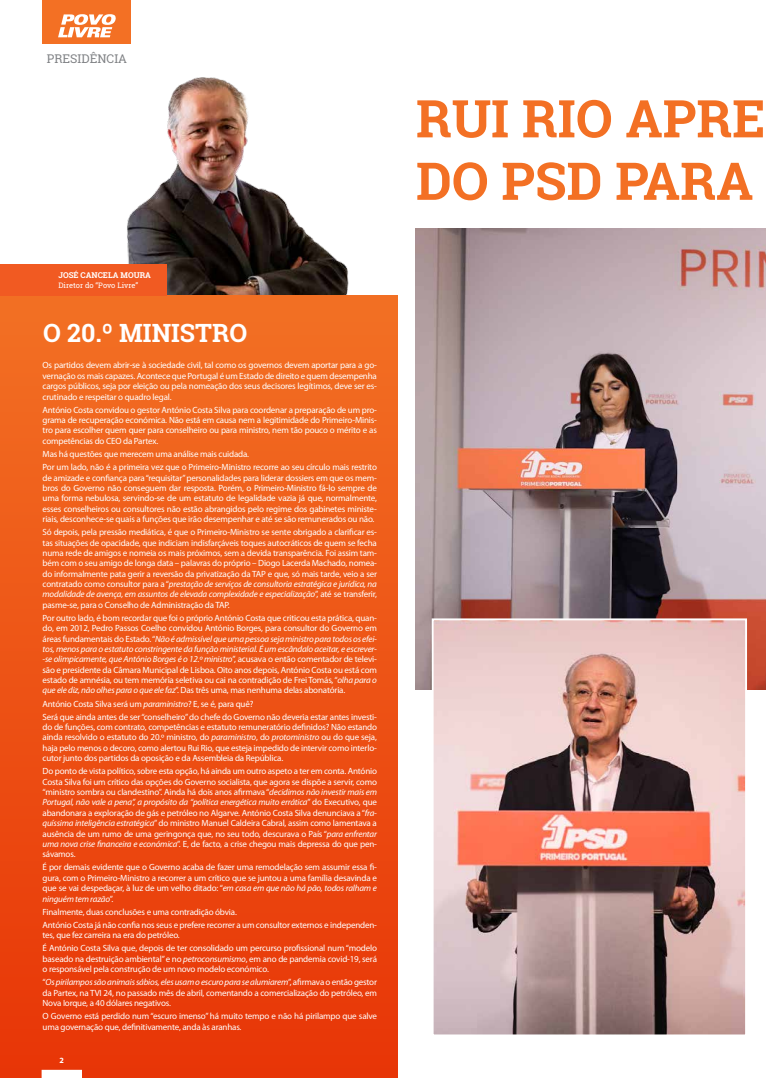
<style>
.page{position:relative;width:766px;height:1078px;background:#fff}
.page>*{position:absolute;margin:0;border:0;box-sizing:border-box;transform-origin:0 0}
.t1{font:700 52px/62.4px "Roboto Slab";color:#f37024}
.t2{font:700 25.1px "Roboto Slab";color:#fff}
.t3{font:12px "Roboto Slab";color:#808285}
.t4{font:9px/10.4px "Myriad Pro";letter-spacing:-.02em;color:#fff;text-align:justify}
.t5{font:700 8px "Roboto Slab";color:#fff}
.t6{font:700 8px "Myriad Pro";color:#fff}
.t7{font:7.5px "Roboto Slab";color:#fff}
.s1{font-style:italic}
</style>
<div class="page">
<img style="left:416px;top:228px;width:349px;height:461px">
<img style="left:101px;top:77px;width:253px;height:219px">
<div style="left:0;top:296px;width:397px;height:781px;background:linear-gradient(to bottom,#f37024,#e73507)"></div>
<div style="left:42px;top:1069px;width:39px;height:8px;background:#fff"></div>
<div style="left:42px;top:1069px;width:40px;height:8px;border:1px solid #fff"></div>
<div style="left:43px;top:0;width:88px;height:44px;background:#f37024"></div>
<svg style="left:58px;top:14px;width:58px;height:23px"></svg>
<div style="left:0;top:265px;width:166px;height:31px;background:#f15a22"></div>
<img style="left:434px;top:621px;width:309px;height:412px">
<div style="left:431px;top:618px;width:315px;height:418px;border:2px solid #fff"></div>
<h3 class="t3" style="left:47px;top:51px;width:82px">PRESIDÊNCIA</h3>
<p class="t5" style="left:58px;top:270px;width:94px">JOSÉ CANCELA MOURA</p>
<p class="t7" style="left:58px;top:280px;width:81px">Diretor do “Povo Livre”</p>
<h2 class="t2" style="left:43px;top:315px;width:205px">O 20.º MINISTRO</h2>
<p class="t4" style="left:43px;top:360px;width:336px">Os partidos devem abrir-se à sociedade civil, tal como os governos devem aportar para a go&shy;vernação os mais capazes. Acontece que Portugal é um Estado de direito e quem desempenha cargos públicos, seja por eleição ou pela nomeação dos seus decisores legítimos, deve ser es&shy;crutinado e respeitar o quadro legal.</p>
<p class="t4" style="left:43px;top:404px;width:336px">António Costa convidou o gestor António Costa Silva para coordenar a preparação de um pro&shy;grama de recuperação económica. Não está em causa nem a legitimidade do Primeiro-Minis&shy;tro para escolher quem quer para conselheiro ou para ministro, nem tão pouco o mérito e as competências do CEO da Partex.</p>
<p class="t4" style="left:43px;top:447px;width:336px;line-height:13.2px">Mas há questões que merecem uma análise mais cuidada.<br>Por um lado, não é a primeira vez que o Primeiro-Ministro recorre ao seu círculo mais restrito</p>
<p class="t4" style="left:43px;top:472px;width:336px">de amizade e confiança para “requisitar” personalidades para liderar dossiers em que os mem&shy;bros do Governo não conseguem dar resposta. Porém, o Primeiro-Ministro fá-lo sempre de uma forma nebulosa, servindo-se de um estatuto de legalidade vazia já que, normalmente, esses conselheiros ou consultores não estão abrangidos pelo regime dos gabinetes ministe&shy;riais, desconhece-se quais a funções que irão desempenhar e até se são remunerados ou não.</p>
<p class="t4" style="left:43px;top:526px;width:336px">Só depois, pela pressão mediática, é que o Primeiro-Ministro se sente obrigado a clarificar es&shy;tas situações de opacidade, que indiciam indisfarçáveis toques autocráticos de quem se fecha numa rede de amigos e nomeia os mais próximos, sem a devida transparência. Foi assim tam&shy;bém com o seu amigo de longa data – palavras do próprio – Diogo Lacerda Machado, nomea&shy;do informalmente pata gerir a reversão da privatização da TAP e que, só mais tarde, veio a ser contratado como consultor para a “<span class="s1">prestação de serviços de consultoria estratégica e jurídica, na modalidade de avença, em assuntos de elevada complexidade e especialização</span>”, até se transferir, pasme-se, para o Conselho de Administração da TAP.</p>
<p class="t4" style="left:43px;top:612px;width:336px">Por outro lado, é bom recordar que foi o próprio António Costa que criticou esta prática, quan&shy;do, em 2012, Pedro Passos Coelho convidou António Borges, para consultor do Governo em áreas fundamentais do Estado. “<span class="s1">Não é admissível que uma pessoa seja ministro para todos os efei&shy;tos, menos para o estatuto constringente da função ministerial. É um escândalo aceitar, e escrever--se olimpicamente, que António Borges é o 12.º ministro</span>”, acusava o então comentador de televi&shy;são e presidente da Câmara Municipal de Lisboa. Oito anos depois, António Costa ou está com estado de amnésia, ou tem memória seletiva ou cai na contradição de Frei Tomás, “<span class="s1">olha para o que ele diz, não olhes para o que ele faz</span>”. Das três uma, mas nenhuma delas abonatória.</p>
<p class="t4" style="left:43px;top:696px;width:336px;line-height:13.2px">António Costa Silva será um <span class="s1">paraministro</span>? E, se é, para quê?<br>Será que ainda antes de ser “conselheiro” do chefe do Governo não deveria estar antes investi-</p>
<p class="t4" style="left:43px;top:721px;width:336px">do de funções, com contrato, competências e estatuto remuneratório definidos? Não estando ainda resolvido o estatuto do 20.º ministro, do <span class="s1">paraministro</span>, do <span class="s1">protoministro</span> ou do que seja, haja pelo menos o decoro, como alertou Rui Rio, que esteja impedido de intervir como interlo&shy;cutor junto dos partidos da oposição e da Assembleia da República.</p>
<p class="t4" style="left:43px;top:765px;width:336px">Do ponto de vista político, sobre esta opção, há ainda um outro aspeto a ter em conta. António Costa Silva foi um crítico das opções do Governo socialista, que agora se dispõe a servir, como “ministro sombra ou clandestino”. Ainda há dois anos afirmava “<span class="s1">decidimos não investir mais em Portugal, não vale a pena”, a propósito da “política energética muito errática</span>” do Executivo, que abandonara a exploração de gás e petróleo no Algarve. António Costa Silva denunciava a “<span class="s1">fra&shy;quíssima inteligência estratégica</span>” do ministro Manuel Caldeira Cabral, assim como lamentava a ausência de um rumo de uma geringonça que, no seu todo, descurava o País “<span class="s1">para enfrentar uma nova crise financeira e económica</span>”. E, de facto, a crise chegou mais depressa do que pen&shy;sávamos.</p>
<p class="t4" style="left:43px;top:861px;width:336px">É por demais evidente que o Governo acaba de fazer uma remodelação sem assumir essa fi&shy;gura, com o Primeiro-Ministro a recorrer a um crítico que se juntou a uma família desavinda e que se vai despedaçar, à luz de um velho ditado: “<span class="s1">em casa em que não há pão, todos ralham e ninguém tem razão</span>”.</p>
<p class="t4" style="left:43px;top:904px;width:336px;line-height:13.2px">Finalmente, duas conclusões e uma contradição óbvia.<br>António Costa já não confia nos seus e prefere recorrer a um consultor externos e independen-</p>
<p class="t4" style="left:43px;top:928px;width:336px;line-height:13.2px">tes, que fez carreira na era do petróleo.<br>É António Costa Silva que, depois de ter consolidado um percurso profissional num “modelo</p>
<p class="t4" style="left:43px;top:953px;width:336px">baseado na destruição ambiental” e no <span class="s1">petroconsumismo</span>, em ano de pandemia covid-19, será o responsável pela construção de um novo modelo económico.</p>
<p class="t4" style="left:43px;top:976px;width:336px">“<span class="s1">Os pirilampos são animais sábios, eles usam o escuro para se alumiarem</span>”, afirmava o então gestor da Partex, na TVI 24, no passado mês de abril, comentando a comercialização do petróleo, em Nova Iorque, a 40 dólares negativos.</p>
<p class="t4" style="left:43px;top:1010px;width:336px">O Governo está perdido num “escuro imenso” há muito tempo e não há pirilampo que salve uma governação que, definitivamente, anda às aranhas.</p>
<p class="t6" style="left:60px;top:1054px;width:6px">2</p>
<h1 class="t1" style="left:416px;top:87px;width:351px">RUI RIO APRE<br>DO PSD PARA</h1>
</div>
